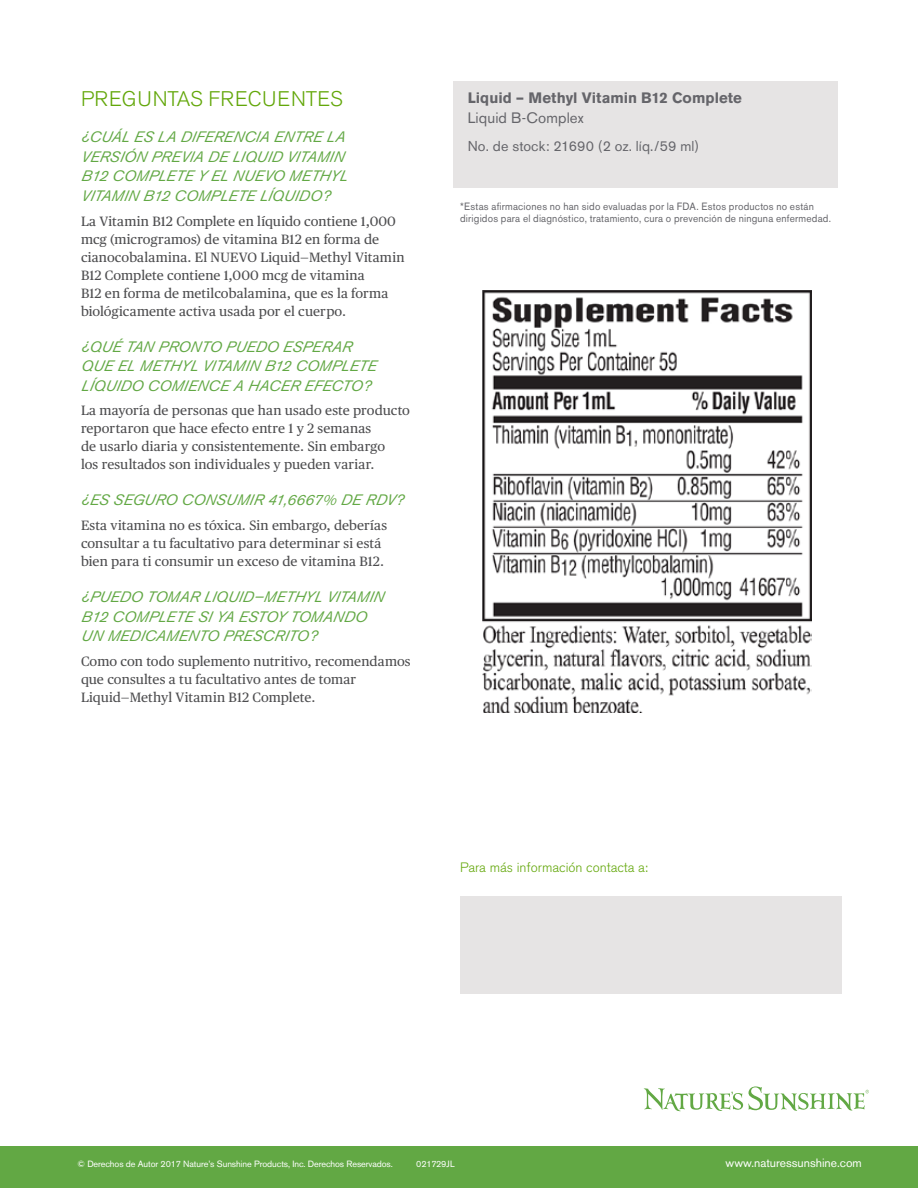
<style>
.page{position:relative;width:918px;height:1188px;background:#fff}
.page>*{position:absolute;margin:0;border:0;box-sizing:border-box;transform-origin:0 0}
.t1{font:300 21px "Akzidenz Grotesk BE";letter-spacing:.02em;color:#63a70a}
.t2{font:italic 15px/19.5px "Akzidenz Grotesk BE";letter-spacing:.005em;color:#62a844}
.t3{font:700 15px "Akzidenz Grotesk BE";letter-spacing:.005em;color:#65656a}
.t4{font:15px "Akzidenz Grotesk BE";letter-spacing:.01em;color:#65656a}
.t5{font:14.25px "Akzidenz Grotesk BE";letter-spacing:.01em;color:#65656a}
.t6{font:13.5px/18px "Publico Text";letter-spacing:.01em;color:#4d4d4f}
.t7{font:300 13.5px "Akzidenz Grotesk BE";color:#63a70a}
.t8{font:12px "Akzidenz Grotesk BE";color:#fff}
.t9{font:10.5px/12.6px "Akzidenz Grotesk BE";letter-spacing:.02em;color:#65656a;scale:.95 1}
.t10{font:9px "Akzidenz Grotesk BE";letter-spacing:-.01em;color:#fff}
</style>
<div class="page">
<div style="left:453px;top:81px;width:384px;height:107px;background:#e6e4e4"></div>
<div style="left:460px;top:896px;width:382px;height:97px;background:#e6e4e4"></div>
<svg style="left:644px;top:1086px;width:225px;height:26px"></svg>
<div style="left:0;top:1146px;width:918px;height:42px;background:#62a844"></div>
<img style="left:483px;top:291px;width:328px;height:421px">
<h1 class="t1" style="left:81px;top:87px;width:263px">PREGUNTAS FRECUENTES</h1>
<p class="t2" style="left:81px;top:127px;width:271px">¿CUÁL ES LA DIFERENCIA ENTRE LA<br>VERSIÓN PREVIA DE LIQUID VITAMIN<br>B12 COMPLETE Y EL NUEVO METHYL<br>VITAMIN B12 COMPLETE LÍQUIDO?</p>
<p class="t6" style="left:81px;top:211px;width:325px">La Vitamin B12 Complete en líquido contiene 1,000 mcg (microgramos) de vitamina B12 en forma de cianocobalamina. El NUEVO Liquid—Methyl Vitamin B12 Complete contiene 1,000 mcg de vitamina<br>B12 en forma de metilcobalamina, que es la forma biológicamente activa usada por el cuerpo.</p>
<p class="t2" style="left:81px;top:337px;width:297px">¿QUÉ TAN PRONTO PUEDO ESPERAR<br>QUE EL METHYL VITAMIN B12 COMPLETE<br>LÍQUIDO COMIENCE A HACER EFECTO?</p>
<p class="t6" style="left:81px;top:401px;width:331px">La mayoría de personas que han usado este producto reportaron que hace efecto entre 1 y 2 semanas<br>de usarlo diaria y consistentemente. Sin embargo<br>los resultados son individuales y pueden variar.</p>
<p class="t2" style="left:81px;top:490px;width:324px">¿ES SEGURO CONSUMIR 41,6667% DE RDV?</p>
<p class="t6" style="left:81px;top:516px;width:308px">Esta vitamina no es tóxica. Sin embargo, deberías consultar a tu facultativo para determinar si está bien para ti consumir un exceso de vitamina B12.</p>
<p class="t2" style="left:81px;top:587px;width:304px">¿PUEDO TOMAR LIQUID—METHYL VITAMIN<br>B12 COMPLETE SI YA ESTOY TOMANDO<br>UN MEDICAMENTO PRESCRITO?</p>
<p class="t6" style="left:81px;top:651px;width:331px">Como con todo suplemento nutritivo, recomendamos que consultes a tu facultativo antes de tomar<br>Liquid—Methyl Vitamin B12 Complete.</p>
<p class="t3" style="left:468px;top:89px;width:276px">Liquid – Methyl Vitamin B12 Complete</p>
<p class="t4" style="left:468px;top:109px;width:118px">Liquid B-Complex</p>
<p class="t5" style="left:468px;top:138px;width:233px">No. de stock: 21690 (2 oz. líq./59 ml)</p>
<p class="t9" style="left:460px;top:200px;width:392px">*Estas afirmaciones no han sido evaluadas por la FDA. Estos productos no están dirigidos para el diagnóstico, tratamiento, cura o prevención de ninguna enfermedad.</p>
<p class="t7" style="left:460px;top:860px;width:189px">Para más información contacta a:</p>
<p class="t10" style="left:78px;top:1158px;width:317px">© Derechos de Autor 2017 Nature’s Sunshine Products, Inc. Derechos Reservados.</p>
<p class="t10" style="left:416px;top:1158px;width:40px">021729JL</p>
<p class="t8" style="left:726px;top:1156px;width:138px">www.naturessunshine.com</p>
</div>
